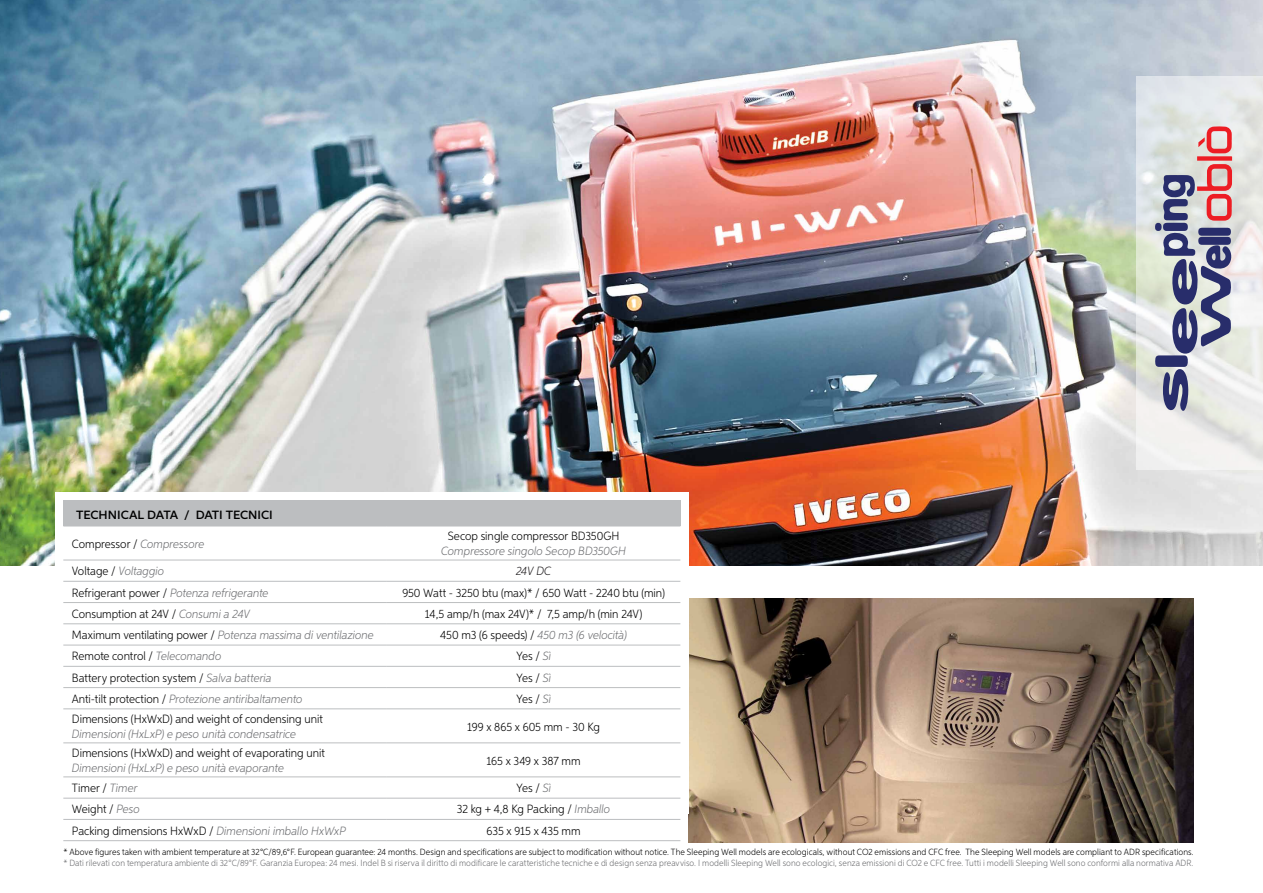
<style>
.page{position:relative;width:1263px;height:893px;background:#fff}
.page>*{position:absolute;margin:0;border:0;box-sizing:border-box;transform-origin:0 0}
.t1{font:300 12px "Aspira Nar";color:#000}
.t2{font:italic 300 12px "Aspira Nar";color:#6d6e71}
.t3{font:600 12px "Aspira Wide";letter-spacing:-.005em;color:#000}
.t4{font:italic 300 12px "Aspira Nar";color:#1e1b1d}
.t5{font:300 9px "Aspira Nar";letter-spacing:.01em;color:#6d6e71}
.t6{font:300 9px "Aspira Nar";letter-spacing:.01em;color:#000}
.s1{font-style:italic;color:#6d6e71}
.s2{font-style:normal;color:#000}
</style>
<div class="page">
<img style="left:0;top:0;width:1263px;height:565px">
<svg style="left:1136px;top:76px;width:127px;height:393px"></svg>
<svg style="left:1155px;top:126px;width:77px;height:285px;background:#ada5b3"></svg>
<img style="left:689px;top:599px;width:504px;height:243px">
<div style="left:55px;top:493px;width:634px;height:321px;background:#fff"></div>
<div style="left:63px;top:501px;width:617px;height:25px;background:#bcbec0"></div>
<hr style="left:63px;top:526px;width:324px;height:1px;background:#bcbec0">
<hr style="left:387px;top:526px;width:293px;height:1px;background:#bcbec0">
<hr style="left:63px;top:560px;width:324px;height:1px;background:#bcbec0">
<hr style="left:387px;top:560px;width:293px;height:1px;background:#bcbec0">
<hr style="left:63px;top:581px;width:324px;height:1px;background:#bcbec0">
<hr style="left:387px;top:581px;width:293px;height:1px;background:#bcbec0">
<hr style="left:63px;top:602px;width:324px;height:1px;background:#bcbec0">
<hr style="left:387px;top:602px;width:293px;height:1px;background:#bcbec0">
<hr style="left:63px;top:623px;width:324px;height:1px;background:#bcbec0">
<hr style="left:387px;top:623px;width:293px;height:1px;background:#bcbec0">
<hr style="left:63px;top:645px;width:324px;height:1px;background:#bcbec0">
<hr style="left:387px;top:645px;width:293px;height:1px;background:#bcbec0">
<hr style="left:63px;top:666px;width:324px;height:1px;background:#bcbec0">
<hr style="left:387px;top:666px;width:293px;height:1px;background:#bcbec0">
<hr style="left:63px;top:687px;width:324px;height:1px;background:#bcbec0">
<hr style="left:387px;top:687px;width:293px;height:1px;background:#bcbec0">
<hr style="left:63px;top:708px;width:324px;height:1px;background:#bcbec0">
<hr style="left:387px;top:708px;width:293px;height:1px;background:#bcbec0">
<hr style="left:63px;top:742px;width:324px;height:1px;background:#bcbec0">
<hr style="left:387px;top:742px;width:293px;height:1px;background:#bcbec0">
<hr style="left:63px;top:776px;width:324px;height:1px;background:#bcbec0">
<hr style="left:387px;top:776px;width:293px;height:1px;background:#bcbec0">
<hr style="left:63px;top:798px;width:324px;height:1px;background:#bcbec0">
<hr style="left:387px;top:798px;width:293px;height:1px;background:#bcbec0">
<hr style="left:63px;top:819px;width:324px;height:1px;background:#bcbec0">
<hr style="left:387px;top:819px;width:293px;height:1px;background:#bcbec0">
<hr style="left:63px;top:840px;width:324px;height:1px;background:#bcbec0">
<hr style="left:387px;top:840px;width:293px;height:1px;background:#bcbec0">
<p class="t3" style="left:76px;top:507px;width:198px">TECHNICAL DATA / DATI TECNICI</p>
<p class="t1" style="left:72px;top:536px;width:134px">Compressor / <span class="s1">Compressore</span></p>
<p class="t1" style="left:448px;top:529px;width:173px">Secop single compressor BD350GH</p>
<p class="t2" style="left:441px;top:543px;width:186px">Compressore singolo Secop BD350GH</p>
<p class="t2" style="left:72px;top:564px;width:94px"><span class="s2">Voltage /</span> Voltaggio</p>
<p class="t4" style="left:516px;top:564px;width:37px">24V DC</p>
<p class="t2" style="left:72px;top:585px;width:198px"><span class="s2">Refrigerant power /</span> Potenza refrigerante</p>
<p class="t1" style="left:402px;top:585px;width:264px">950 Watt - 3250 btu (max)* / 650 Watt - 2240 btu (min)</p>
<p class="t1" style="left:72px;top:606px;width:180px">Consumption at 24V / <span class="s1">Consumi a 24V</span></p>
<p class="t1" style="left:425px;top:606px;width:219px">14,5 amp/h (max 24V)* / 7,5 amp/h (min 24V)</p>
<p class="t2" style="left:72px;top:628px;width:303px"><span class="s2">Maximum ventilating power /</span> Potenza massima di ventilazione</p>
<p class="t2" style="left:440px;top:628px;width:188px"><span class="s2">450 m3 (6 speeds) /</span> 450 m3 (6 velocità)</p>
<p class="t1" style="left:72px;top:649px;width:151px">Remote control / <span class="s1">Telecomando</span></p>
<p class="t1" style="left:516px;top:649px;width:37px">Yes / <span class="s1">Sì</span></p>
<p class="t1" style="left:72px;top:670px;width:201px">Battery protection system / <span class="s1">Salva batteria</span></p>
<p class="t1" style="left:516px;top:670px;width:37px">Yes / <span class="s1">Sì</span></p>
<p class="t2" style="left:72px;top:691px;width:232px"><span class="s2">Anti-tilt protection /</span> Protezione antiribaltamento</p>
<p class="t1" style="left:516px;top:691px;width:37px">Yes / <span class="s1">Sì</span></p>
<p class="t1" style="left:72px;top:712px;width:252px">Dimensions (HxWxD) and weight of condensing unit</p>
<p class="t2" style="left:72px;top:726px;width:226px">Dimensioni (HxLxP) e peso unità condensatrice</p>
<p class="t1" style="left:467px;top:719px;width:134px">199 x 865 x 605 mm - 30 Kg</p>
<p class="t1" style="left:72px;top:746px;width:254px">Dimensions (HxWxD) and weight of evaporating unit</p>
<p class="t2" style="left:72px;top:760px;width:214px">Dimensioni (HxLxP) e peso unità evaporante</p>
<p class="t1" style="left:487px;top:753px;width:95px">165 x 349 x 387 mm</p>
<p class="t1" style="left:72px;top:781px;width:67px">Timer / <span class="s1">Timer</span></p>
<p class="t1" style="left:516px;top:781px;width:37px">Yes / <span class="s1">Sì</span></p>
<p class="t1" style="left:72px;top:802px;width:69px">Weight / <span class="s1">Peso</span></p>
<p class="t1" style="left:457px;top:802px;width:155px">32 kg + 4,8 Kg Packing / <span class="s1">Imballo</span></p>
<p class="t1" style="left:72px;top:823px;width:276px">Packing dimensions HxWxD / <span class="s1">Dimensioni imballo HxWxP</span></p>
<p class="t1" style="left:487px;top:823px;width:96px">635 x 915 x 435 mm</p>
<p class="t6" style="left:63px;top:847px;width:1132px">* Above figures taken with ambient temperature at 32°C/89,6°F. European guarantee: 24 months. Design and specifications are subject to modification without notice. The Sleeping Well models are ecologicals, without CO2 emissions and CFC free. The Sleeping Well models are compliant to ADR specifications.</p>
<p class="t5" style="left:63px;top:858px;width:1132px">* Dati rilevati con temperatura ambiente di 32°C/89°F. Garanzia Europea: 24 mesi. Indel B si riserva il diritto di modificare le caratteristiche tecniche e di design senza preavviso. I modelli Sleeping Well sono ecologici, senza emissioni di CO2 e CFC free. Tutti i modelli Sleeping Well sono conformi alla normativa ADR.</p>
</div>
